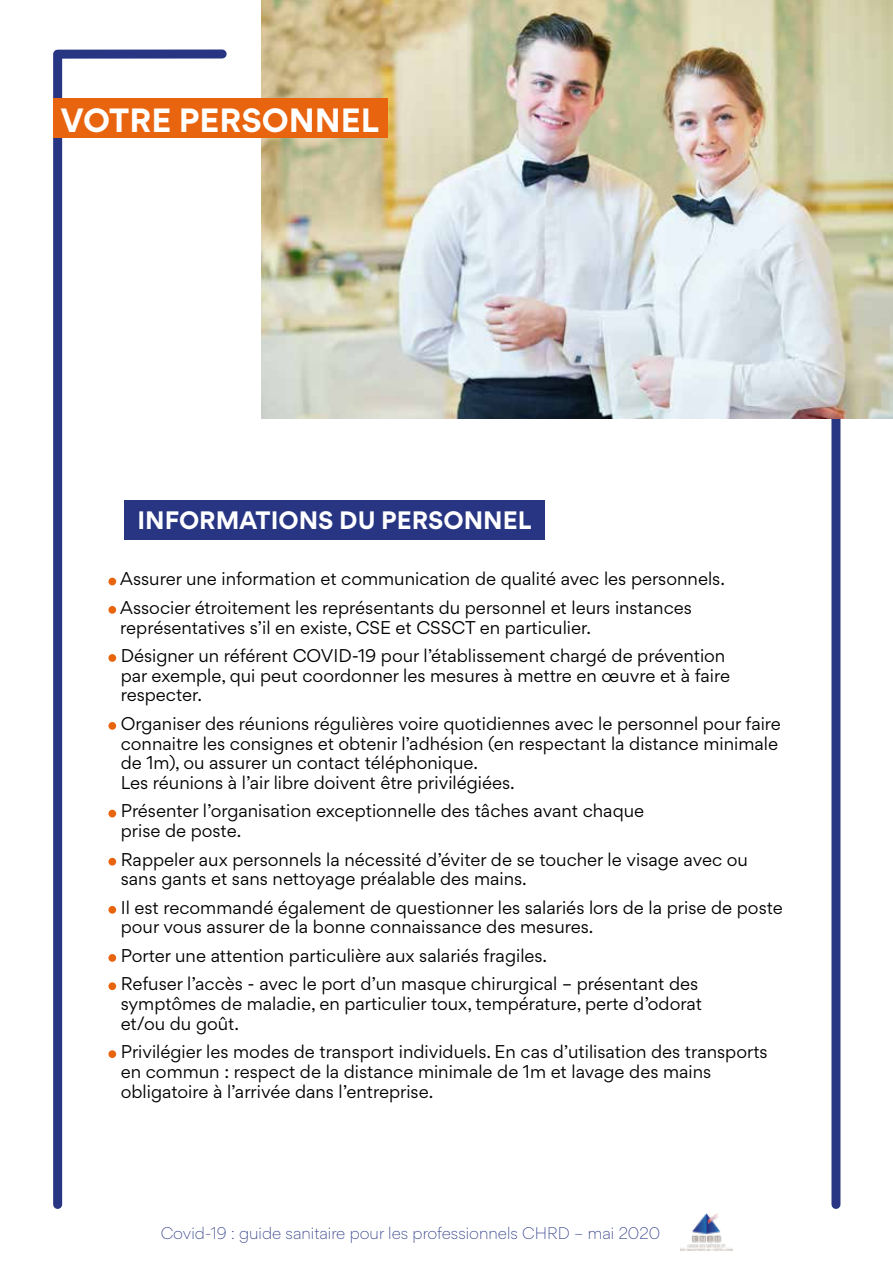
<style>
.page{position:relative;width:893px;height:1263px;background:#fff}
.page>*{position:absolute;margin:0;border:0;box-sizing:border-box;transform-origin:0 0}
.t1{font:700 30px "Gordita";color:#fff}
.t2{font:700 22.5px "Gordita";color:#fff}
.t3{font:16.5px/19.8px "Gordita";color:#000}
.t4{font:300 15px "Gordita";color:#283583}
</style>
<div class="page">
<img style="left:680px;top:1213px;width:52px;height:37px">
<div style="left:831px;top:54px;width:9px;height:1150px;background:#283583"></div>
<svg style="left:53px;top:49px;width:178px;height:1160px"></svg>
<img style="left:261px;top:0;width:632px;height:419px">
<div style="left:53px;top:98px;width:335px;height:40px;background:#e9640f"></div>
<div style="left:108px;top:578px;width:8px;height:7px;background:#e9640f;border-radius:50%"></div>
<div style="left:108px;top:606px;width:8px;height:8px;background:#e9640f;border-radius:50%"></div>
<div style="left:108px;top:654px;width:8px;height:8px;background:#e9640f;border-radius:50%"></div>
<div style="left:108px;top:722px;width:8px;height:8px;background:#e9640f;border-radius:50%"></div>
<div style="left:108px;top:810px;width:8px;height:7px;background:#e9640f;border-radius:50%"></div>
<div style="left:108px;top:858px;width:8px;height:7px;background:#e9640f;border-radius:50%"></div>
<div style="left:108px;top:906px;width:8px;height:8px;background:#e9640f;border-radius:50%"></div>
<div style="left:108px;top:954px;width:8px;height:8px;background:#e9640f;border-radius:50%"></div>
<div style="left:108px;top:982px;width:8px;height:8px;background:#e9640f;border-radius:50%"></div>
<div style="left:108px;top:1050px;width:8px;height:8px;background:#e9640f;border-radius:50%"></div>
<div style="left:124px;top:500px;width:420px;height:39px;background:#283583"></div>
<h1 class="t1" style="left:60px;top:96px;width:320px">VOTRE PERSONNEL</h1>
<h2 class="t2" style="left:137px;top:502px;width:395px">INFORMATIONS DU PERSONNEL</h2>
<p class="t3" style="left:120px;top:565px;width:606px;line-height:28.3px">Assurer une information et communication de qualité avec les personnels.<br>Associer étroitement les représentants du personnel et leurs instances</p>
<p class="t3" style="left:120px;top:613px;width:607px;line-height:28.3px">représentatives s’il en existe, CSE et CSSCT en particulier.<br>Désigner un référent COVID-19 pour l’établissement chargé de prévention</p>
<p class="t3" style="left:121px;top:665px;width:611px">par exemple, qui peut coordonner les mesures à mettre en œuvre et à faire respecter.</p>
<p class="t3" style="left:121px;top:713px;width:662px">Organiser des réunions régulières voire quotidiennes avec le personnel pour faire connaitre les consignes et obtenir l’adhésion (en respectant la distance minimale de 1m), ou assurer un contact téléphonique.<br>Les réunions à l’air libre doivent être privilégiées.</p>
<p class="t3" style="left:121px;top:801px;width:525px">Présenter l’organisation exceptionnelle des tâches avant chaque prise de poste.</p>
<p class="t3" style="left:121px;top:849px;width:629px">Rappeler aux personnels la nécessité d’éviter de se toucher le visage avec ou sans gants et sans nettoyage préalable des mains.</p>
<p class="t3" style="left:121px;top:897px;width:663px">Il est recommandé également de questionner les salariés lors de la prise de poste pour vous assurer de la bonne connaissance des mesures.</p>
<p class="t3" style="left:121px;top:941px;width:579px;line-height:28.3px">Porter une attention particulière aux salariés fragiles.<br>Refuser l’accès - avec le port d’un masque chirurgical – présentant des</p>
<p class="t3" style="left:121px;top:993px;width:583px">symptômes de maladie, en particulier toux, température, perte d’odorat et/ou du goût.</p>
<p class="t3" style="left:121px;top:1041px;width:648px">Privilégier les modes de transport individuels. En cas d’utilisation des transports en commun : respect de la distance minimale de 1m et lavage des mains obligatoire à l’arrivée dans l’entreprise.</p>
<p class="t4" style="left:161px;top:1222px;width:501px">Covid-19 : guide sanitaire pour les professionnels CHRD – mai 2020</p>
</div>
